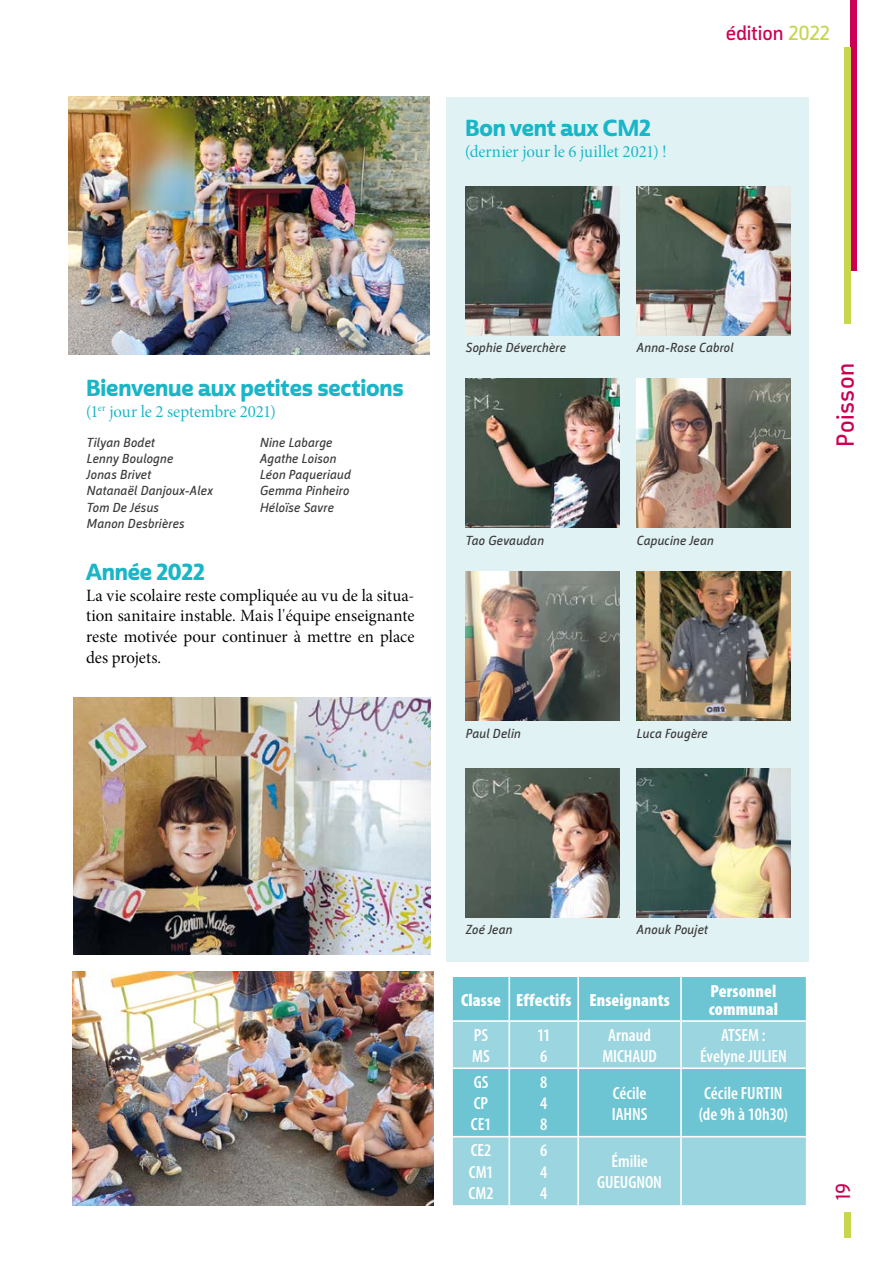
<style>
.page{position:relative;width:893px;height:1263px;background:#fff}
.page>*{position:absolute;margin:0;border:0;box-sizing:border-box;transform-origin:0 0}
.t1{font:25.5px "Argumentum";letter-spacing:.02em;color:#cb0053}
.t2{font:22.5px "Cabrito Sans Nor Ex B";letter-spacing:-.01em;color:#18b6c7}
.t3{font:21px "Argumentum";color:#cb0053}
.t4{font:600 condensed 17.7px/21.1px "Myriad Pro";letter-spacing:-.005em;color:#fff}
.t5{font:900 condensed 17.7px/18px "Myriad Pro";letter-spacing:.01em;color:#fff}
.t6{font:17.25px/20.7px "Minion Pro Subh";color:#000;text-align:justify}
.t7{font:17.25px "Minion Pro Subh";letter-spacing:-.005em;color:#18b6c7}
.t8{font:italic 13.5px/16.2px "Argumentum";letter-spacing:.015em;color:#3c3c3b}
.s1{color:#c7d64c}
</style>
<div class="page">
<img style="left:68px;top:97px;width:362px;height:258px">
<div style="left:850px;top:0;width:7px;height:271px;background:#cb0053"></div>
<div style="left:844px;top:47px;width:7px;height:277px;background:#c7d64c"></div>
<div style="left:844px;top:1212px;width:7px;height:25px;background:#c7d64c"></div>
<div style="left:446px;top:97px;width:363px;height:864px;background:#e1f2f5"></div>
<div style="left:453px;top:977px;width:353px;height:43px;background:#6dc5d3"></div>
<svg style="left:453px;top:1022px;width:353px;height:183px;background:#8acfda"></svg>
<hr style="left:508px;top:977px;width:2px;height:43px;background:#fff">
<hr style="left:577px;top:977px;width:2px;height:43px;background:#fff">
<hr style="left:680px;top:977px;width:2px;height:43px;background:#fff">
<hr style="left:508px;top:1022px;width:2px;height:45px;background:#fff">
<hr style="left:577px;top:1022px;width:2px;height:45px;background:#fff">
<hr style="left:680px;top:1022px;width:2px;height:45px;background:#fff">
<hr style="left:453px;top:1067px;width:56px;height:2px;background:#fff">
<hr style="left:509px;top:1067px;width:69px;height:2px;background:#fff">
<hr style="left:508px;top:1069px;width:2px;height:67px;background:#fff">
<hr style="left:578px;top:1067px;width:103px;height:2px;background:#fff">
<hr style="left:577px;top:1069px;width:2px;height:67px;background:#fff">
<hr style="left:681px;top:1067px;width:125px;height:2px;background:#fff">
<hr style="left:680px;top:1069px;width:2px;height:67px;background:#fff">
<hr style="left:453px;top:1136px;width:56px;height:1px;background:#fff">
<hr style="left:509px;top:1136px;width:69px;height:1px;background:#fff">
<hr style="left:508px;top:1137px;width:2px;height:68px;background:#fff">
<hr style="left:578px;top:1136px;width:103px;height:1px;background:#fff">
<hr style="left:577px;top:1137px;width:2px;height:68px;background:#fff">
<hr style="left:681px;top:1136px;width:125px;height:1px;background:#fff">
<hr style="left:680px;top:1137px;width:2px;height:68px;background:#fff">
<img style="left:73px;top:971px;width:361px;height:235px">
<img style="left:636px;top:379px;width:155px;height:149px">
<img style="left:465px;top:572px;width:154px;height:149px">
<img style="left:636px;top:769px;width:155px;height:149px">
<img style="left:465px;top:186px;width:154px;height:149px">
<img style="left:465px;top:769px;width:154px;height:149px">
<img style="left:465px;top:379px;width:154px;height:149px">
<img style="left:636px;top:186px;width:155px;height:149px">
<img style="left:636px;top:572px;width:155px;height:149px">
<img style="left:73px;top:698px;width:357px;height:256px">
<h2 class="t2" style="left:465px;top:113px;width:187px">Bon vent aux CM2</h2>
<p class="t7" style="left:465px;top:140px;width:203px">(dernier jour le 6 juillet 2021) !</p>
<h3 class="t3" style="left:726px;top:21px;width:106px">édition <span class="s1">2022</span></h3>
<h2 class="t2" style="left:86px;top:373px;width:319px">Bienvenue aux petites sections</h2>
<p class="t7" style="left:86px;top:400px;width:191px">(1<sup>er</sup> jour le 2 septembre 2021)</p>
<p class="t8" style="left:86px;top:434px;width:128px">Tilyan Bodet<br>Lenny Boulogne<br>Jonas Brivet<br>Natanaël Danjoux-Alex<br>Tom De Jésus<br>Manon Desbrières</p>
<p class="t8" style="left:259px;top:434px;width:92px">Nine Labarge<br>Agathe Loison<br>Léon Paqueriaud<br>Gemma Pinheiro<br>Héloïse Savre</p>
<h2 class="t2" style="left:86px;top:557px;width:120px">Année 2022</h2>
<p class="t6" style="left:86px;top:585px;width:330px">La vie scolaire reste compliquée au vu de la situa&shy;tion sanitaire instable. Mais l'équipe enseignante reste motivée pour continuer à mettre en place des projets.</p>
<p class="t8" style="left:465px;top:339px;width:102px">Sophie Déverchère</p>
<p class="t8" style="left:465px;top:532px;width:80px">Tao Gevaudan</p>
<p class="t8" style="left:465px;top:726px;width:57px">Paul Delin</p>
<p class="t8" style="left:636px;top:339px;width:98px">Anna-Rose Cabrol</p>
<p class="t8" style="left:636px;top:532px;width:78px">Capucine Jean</p>
<p class="t8" style="left:636px;top:726px;width:72px">Luca Fougère</p>
<h1 class="t1" style="left:830px;top:447px;width:85px;rotate:-90deg">Poisson</h1>
<p class="t8" style="left:465px;top:921px;width:48px">Zoé Jean</p>
<p class="t8" style="left:636px;top:921px;width:73px">Anouk Poujet</p>
<h3 class="t5" style="left:461px;top:990px;width:210px">Classe Effectifs Enseignants</h3>
<h3 class="t5" style="left:709px;top:981px;width:71px">Personnel communal</h3>
<h3 class="t4" style="left:472px;top:1024px;width:19px">PS<br>MS</h3>
<h3 class="t4" style="left:537px;top:1024px;width:15px">11<br>6</h3>
<h3 class="t4" style="left:602px;top:1024px;width:56px;text-align:center">Arnaud<br>MICHAUD</h3>
<h3 class="t4" style="left:700px;top:1024px;width:88px;text-align:center">ATSEM :<br>Évelyne JULIEN</h3>
<h3 class="t4" style="left:471px;top:1071px;width:22px">GS<br>CP<br>CE1</h3>
<h3 class="t4" style="left:540px;top:1071px;width:9px;text-align:justify">8<br>4<br>8</h3>
<h3 class="t4" style="left:612px;top:1082px;width:37px">Cécile<br>IAHNS</h3>
<h3 class="t4" style="left:699px;top:1082px;width:91px;text-align:center">Cécile FURTIN (de 9h à 10h30)</h3>
<h3 class="t4" style="left:469px;top:1139px;width:27px">CE2<br>CM1<br>CM2</h3>
<h3 class="t4" style="left:540px;top:1139px;width:9px;text-align:justify">6<br>4<br>4</h3>
<h3 class="t4" style="left:597px;top:1150px;width:66px;text-align:center">Émilie<br>GUEUGNON</h3>
<h3 class="t3" style="left:831px;top:1200px;width:18px;rotate:-90deg">19</h3>
</div>
